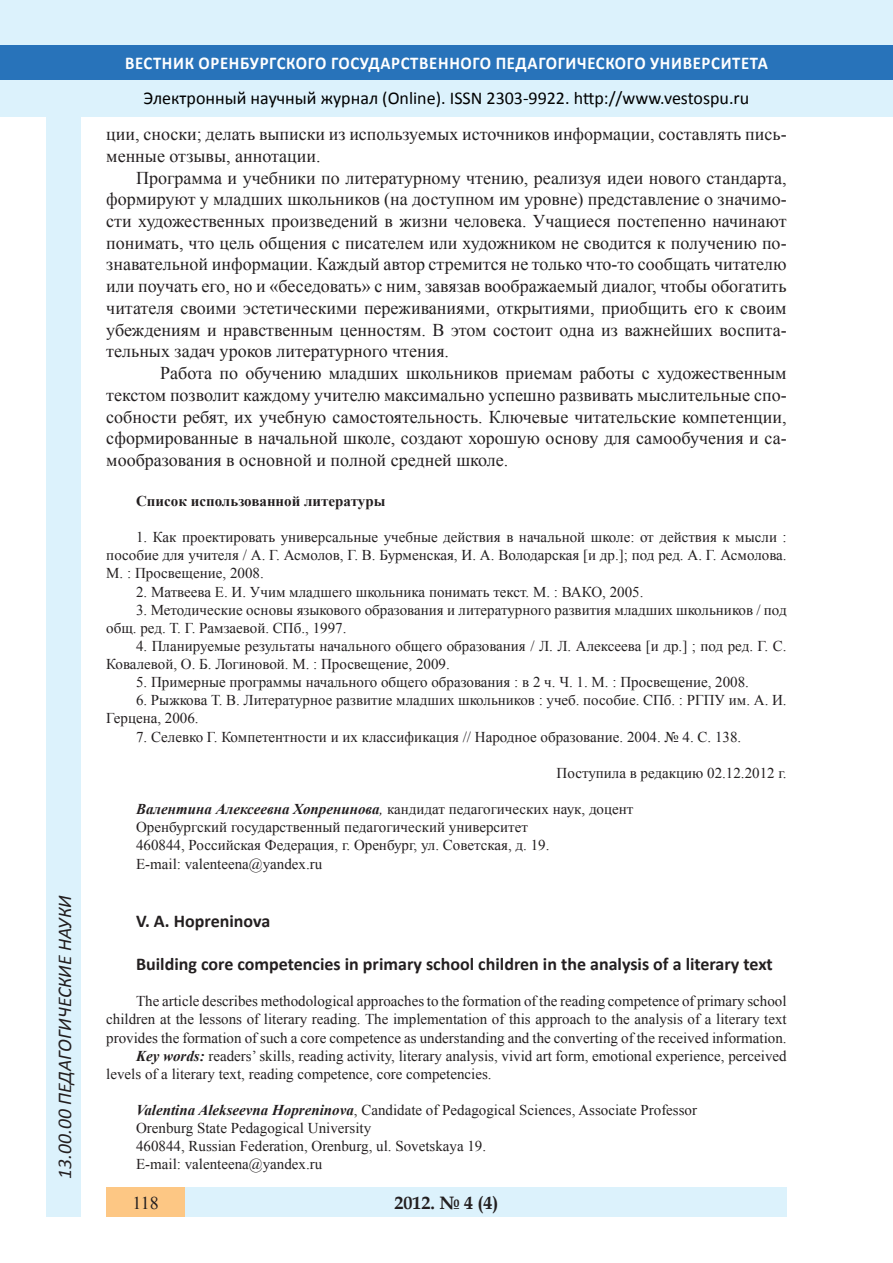
<style>
.page{position:relative;width:893px;height:1263px;background:#fff}
.page>*{position:absolute;margin:0;border:0;box-sizing:border-box;transform-origin:0 0}
.t1{font:italic 19.5px "Calibri";color:#231f20}
.Стиль2{font:18px/21.8px "Times New Roman";color:#231f20;text-align:justify}
.Заголовок_2{font:700 18px "Calibri";color:#231f20}
.t2{font:18px "Calibri";color:#000}
.t3{font:700 18px "Calibri";letter-spacing:.04em;color:#fff;scale:.93 1}
.t4{font:700 18px "Book Antiqua";color:#231f20}
.Стиль2-2{font:15px/18.1px "Times New Roman";color:#231f20}
.Стиль2-3{font:700 15px "Times New Roman";color:#231f20}
.s1{font-weight:700;font-style:italic}
.s2{font-style:italic}
</style>
<div class="page">
<div style="left:0;top:0;width:893px;height:116px;background:#dcf2fc"></div>
<div style="left:0;top:45px;width:893px;height:34px;background:#2873ba"></div>
<div style="left:106px;top:1188px;width:681px;height:29px;background:#dcf2fc"></div>
<div style="left:106px;top:1188px;width:79px;height:29px;background:#fdc784"></div>
<div style="left:47px;top:116px;width:34px;height:1101px;background:#dcf2fc"></div>
<h1 class="t1" style="left:51px;top:1179px;width:285px;rotate:-90deg">13.00.00 ПЕДАГОГИЧЕСКИЕ НАУКИ</h1>
<p class="t3" style="left:125px;top:51px;width:693px">ВЕСТНИК ОРЕНБУРГСКОГО ГОСУДАРСТВЕННОГО ПЕДАГОГИЧЕСКОГО УНИВЕРСИТЕТА</p>
<p class="t2" style="left:144px;top:86px;width:607px">Электронный научный журнал (Online). ISSN 2303-9922. http://www.vestospu.ru</p>
<p class="Стиль2" style="left:106px;top:123px;width:682px">ции, сноски; делать выписки из используемых источников информации, составлять пись&shy;менные отзывы, аннотации.</p>
<p class="Стиль2" style="left:106px;top:166px;width:682px;text-indent:30px">Программа и учебники по литературному чтению, реализуя идеи нового стандарта, формируют у младших школьников (на доступном им уровне) представление о значимо&shy;сти художественных произведений в жизни человека. Учащиеся постепенно начинают понимать, что цель общения с писателем или художником не сводится к получению по&shy;знавательной информации. Каждый автор стремится не только что-то сообщать читателю или поучать его, но и «беседовать» с ним, завязав воображаемый диалог, чтобы обогатить читателя своими эстетическими переживаниями, открытиями, приобщить его к своим убеждениям и нравственным ценностям. В этом состоит одна из важнейших воспита&shy;тельных задач уроков литературного чтения.</p>
<p class="Стиль2" style="left:106px;top:362px;width:682px;text-indent:54px">Работа по обучению младших школьников приемам работы с художественным текстом позволит каждому учителю максимально успешно развивать мыслительные спо&shy;собности ребят, их учебную самостоятельность. Ключевые читательские компетенции, сформированные в начальной школе, создают хорошую основу для самообучения и са&shy;мообразования в основной и полной средней школе.</p>
<p class="Стиль2-3" style="left:136px;top:490px;width:251px">Список использованной литературы</p>
<p class="Стиль2-2" style="left:106px;top:528px;width:682px;text-align:justify;text-indent:30px">1. Как проектировать универсальные учебные действия в начальной школе: от действия к мысли : пособие для учителя / А. Г. Асмолов, Г. В. Бурменская, И. А. Володарская [и др.]; под ред. А. Г. Асмолова.<br>М. : Просвещение, 2008.</p>
<p class="Стиль2-2" style="left:136px;top:582px;width:509px">2. Матвеева Е. И. Учим младшего школьника понимать текст. М. : ВАКО, 2005.</p>
<p class="Стиль2-2" style="left:106px;top:600px;width:682px;text-indent:30px">3. Методические основы языкового образования и литературного развития младших школьников / под общ. ред. Т. Г. Рамзаевой. СПб., 1997.</p>
<p class="Стиль2-2" style="left:106px;top:637px;width:682px;text-indent:30px">4. Планируемые результаты начального общего образования / Л. Л. Алексеева [и др.] ; под ред. Г. С.<br>Ковалевой, О. Б. Логиновой. М. : Просвещение, 2009.</p>
<p class="Стиль2-2" style="left:136px;top:673px;width:614px">5. Примерные программы начального общего образования : в 2 ч. Ч. 1. М. : Просвещение, 2008.</p>
<p class="Стиль2-2" style="left:106px;top:691px;width:682px;text-indent:30px">6. Рыжкова Т. В. Литературное развитие младших школьников : учеб. пособие. СПб. : РГПУ им. А. И.<br>Герцена, 2006.</p>
<p class="Стиль2-2" style="left:136px;top:727px;width:607px">7. Селевко Г. Компетентности и их классификация // Народное образование. 2004. № 4. С. 138.</p>
<p class="Стиль2-2" style="left:557px;top:763px;width:232px">Поступила в редакцию 02.12.2012 г.</p>
<p class="Стиль2-2" style="left:136px;top:800px;width:499px"><span class="s1">Валентина Алексеевна Хопренинова</span><span class="s2">,</span> кандидат педагогических наук, доцент</p>
<p class="Стиль2-2" style="left:136px;top:818px;width:393px">Оренбургский государственный педагогический университет</p>
<p class="Стиль2-2" style="left:136px;top:836px;width:415px">460844, Российская Федерация, г. Оренбург, ул. Советская, д. 19.</p>
<p class="Стиль2-2" style="left:136px;top:854px;width:188px">E-mail: valenteena@yandex.ru</p>
<p class="Заголовок_2" style="left:136px;top:909px;width:136px">V. A. Hopreninova</p>
<p class="Заголовок_2" style="left:136px;top:952px;width:638px">Building core competencies in primary school children in the analysis of a literary text</p>
<p class="Стиль2-2" style="left:106px;top:992px;width:682px;text-align:justify;text-indent:30px">The article describes methodological approaches to the formation of the reading competence of primary school children at the lessons of literary reading. The implementation of this approach to the analysis of a literary text provides the formation of such a core competence as understanding and the converting of the received information.</p>
<p class="Стиль2-2" style="left:106px;top:1046px;width:682px;text-indent:30px"><span class="s1">Key words:</span> readers’ skills, reading activity, literary analysis, vivid art form, emotional experience, perceived levels of a literary text, reading competence, core competencies.</p>
<p class="Стиль2-2" style="left:136px;top:1101px;width:563px"><span class="s1">Valentina Alekseevna Hopreninova</span>, Candidate of Pedagogical Sciences, Associate Professor</p>
<p class="Стиль2-2" style="left:136px;top:1119px;width:237px">Orenburg State Pedagogical University</p>
<p class="Стиль2-2" style="left:136px;top:1137px;width:352px">460844, Russian Federation, Orenburg, ul. Sovetskaya 19.</p>
<p class="Стиль2-2" style="left:136px;top:1155px;width:188px">E-mail: valenteena@yandex.ru</p>
<p class="Стиль2" style="left:133px;top:1191px;width:28px">118</p>
<p class="t4" style="left:394px;top:1190px;width:106px">2012. № 4 (4)</p>
</div>
